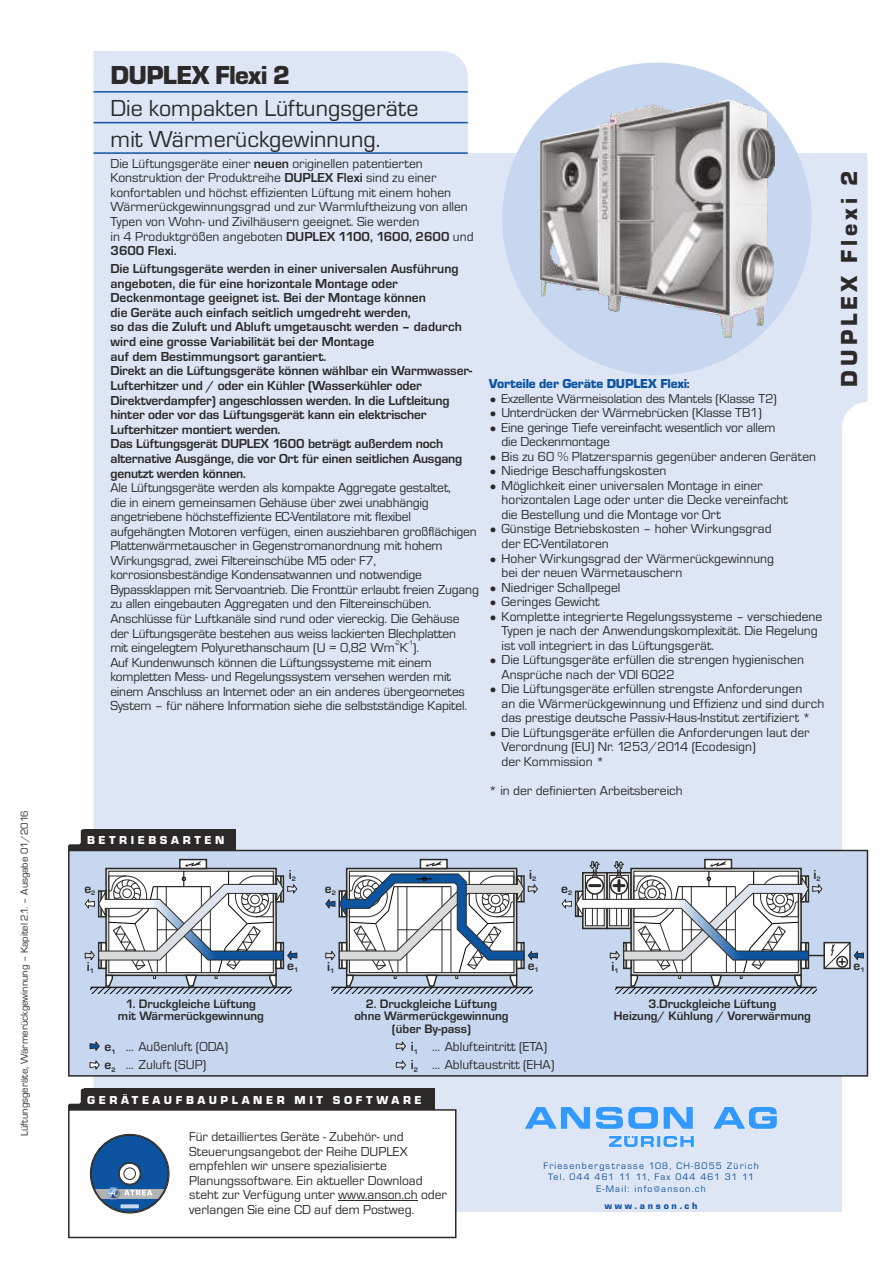
<style>
.page{position:relative;width:893px;height:1263px;background:#fff}
.page>*{position:absolute;margin:0;border:0;box-sizing:border-box;transform-origin:0 0}
.t1{font:27px "Eurostile TEE Blac";letter-spacing:-.025em;color:#2b2a29}
.t2{font:24px/31.5px "Eurostile TEE";color:#2b2a29}
.t3{font:24px "Eurostile TEE Blac";letter-spacing:.17em;color:#2b2a29}
.t4{font:13.5px/14.5px "Eurostile TEE";color:#2b2a29}
.t5{font:700 13.5px/14.7px "Eurostile TEE";letter-spacing:-.01em;color:#2b2a29}
.t6{font:13.5px "Eurostile TEE Blac";letter-spacing:-.015em;color:#0c54a0}
.t7{font:13.35px "Eurostile TEE";letter-spacing:-.015em;color:#2b2a29}
.t8{font:700 12.75px/12.5px "Eurostile TEE";color:#2b2a29;text-align:center}
.t9{font:12px "Eurostile TEE Blac";letter-spacing:.3em;color:#fefefe}
.t10{font:10.5px "Eurostile TEE";color:#2b2a29}
.t11{font:9.75px/11.6px "Eurostile TEE";letter-spacing:.125em;color:#0c54a0;text-align:center}
.t12{font:9.75px "Eurostile TEE Blac";letter-spacing:.285em;color:#0c54a0}
.t13{font:6.75px "Eurostile TEE";color:#2b2a29}
.t14{font:700 6.75px "Eurostile TEE";color:#2b2a29}
.s1{font-weight:700}
.s2{font-size:12.75px}
.s3{font-size:13.5px}
</style>
<div class="page">
<div style="left:94px;top:51px;width:773px;height:1161px;background:#dee6f5"></div>
<div style="left:94px;top:51px;width:374px;height:51px;background:#dee6f5;border-radius:26px"></div>
<hr style="left:94px;top:91px;width:374px;height:2px;background:#0c54a0">
<hr style="left:94px;top:122px;width:374px;height:1px;background:#0c54a0">
<hr style="left:94px;top:152px;width:374px;height:2px;background:#0c54a0">
<svg style="left:68px;top:829px;width:16px;height:20px"></svg>
<div style="left:84px;top:829px;width:152px;height:21px;background:#2b2a29"></div>
<div style="left:68px;top:849px;width:801px;height:228px;background:#c8d7f0"></div>
<svg style="left:89px;top:1040px;width:11px;height:12px"></svg>
<svg style="left:89px;top:1059px;width:11px;height:12px"></svg>
<svg style="left:395px;top:1059px;width:11px;height:12px"></svg>
<svg style="left:395px;top:1040px;width:11px;height:12px"></svg>
<div style="left:502px;top:63px;width:310px;height:312px;background:#c8d7f0;border-radius:50%"></div>
<svg style="left:84px;top:858px;width:214px;height:136px"></svg>
<svg style="left:325px;top:858px;width:213px;height:136px"></svg>
<svg style="left:561px;top:858px;width:303px;height:136px"></svg>
<img style="left:540px;top:101px;width:234px;height:236px">
<svg style="left:68px;top:1108px;width:389px;height:131px"></svg>
<svg style="left:68px;top:1089px;width:16px;height:21px"></svg>
<div style="left:84px;top:1089px;width:350px;height:21px;background:#2b2a29"></div>
<hr style="left:338px;top:1200px;width:30px;height:1px;background:#2b2a29">
<hr style="left:368px;top:1200px;width:50px;height:1px;background:#2b2a29">
<svg style="left:91px;top:1135px;width:77px;height:77px"></svg>
<svg style="left:121px;top:1204px;width:18px;height:4px"></svg>
<div style="left:119px;top:1163px;width:21px;height:21px;border:1px solid #2b2a29;border-radius:50%"></div>
<div style="left:124px;top:1168px;width:12px;height:11px;border:1px solid #2b2a29;border-radius:50%"></div>
<img style="left:524px;top:1106px;width:254px;height:42px">
<p class="t10" style="left:21px;top:1136px;width:327px;rotate:-90deg">Lüftungsgeräte, Wärmerückgewinnung – Kapitel 2.1. – Ausgabe 01/2016</p>
<h1 class="t1" style="left:111px;top:66px;width:181px">DUPLEX Flexi 2</h1>
<h2 class="t2" style="left:111px;top:94px;width:309px">Die kompakten Lüftungsgeräte mit Wärmerückgewinnung.</h2>
<p class="t4" style="left:111px;top:157px;width:365px">Die Lüftungsgeräte einer <span class="s1">neuen</span> originellen patentierten Konstruktion der Produktreihe <span class="s1">DUPLEX Flexi</span> sind zu einer konfortablen und höchst effizienten Lüftung mit einem hohen Wärmerückgewinnungsgrad und zur Warmluftheizung von allen Typen von Wohn- und Zivilhäusern geeignet. Sie werden<br>in 4 Produktgrößen angeboten <span class="s1">DUPLEX 1100, 1600, 2600</span> und <span class="s1">3600 Flexi.</span></p>
<p class="t5" style="left:110px;top:262px;width:363px">Die Lüftungsgeräte werden in einer universalen Ausführung angeboten, die für eine horizontale Montage oder Deckenmontage geeignet ist. Bei der Montage können<br>die Geräte auch einfach seitlich umgedreht werden,<br>so das die Zuluft und Abluft umgetauscht werden – dadurch wird eine grosse Variabilität bei der Montage<br>auf dem Bestimmungsort garantiert.<br>Direkt an die Lüftungsgeräte können wählbar ein Warmwasser-Lufterhitzer und / oder ein Kühler (Wasserkühler oder Direktverdampfer) angeschlossen werden. In die Luftleitung hinter oder vor das Lüftungsgerät kann ein elektrischer Lufterhitzer montiert werden.<br>Das Lüftungsgerät DUPLEX 1600 beträgt außerdem noch alternative Ausgänge, die vor Ort für einen seitlichen Ausgang genutzt werden können.</p>
<p class="t4" style="left:110px;top:482px;width:370px">Ale Lüftungsgeräte werden als kompakte Aggregate gestaltet,<br>die in einem gemeinsamen Gehäuse über zwei unabhängig angetriebene höchsteffiziente EC-Ventilatore mit flexibel aufgehängten Motoren verfügen, einen ausziehbaren großflächigen Plattenwärmetauscher in Gegenstromanordnung mit hohem Wirkungsgrad, zwei Filtereinschübe M5 oder F7, korrosionsbeständige Kondensatwannen und notwendige Bypassklappen mit Servoantrieb. Die Fronttür erlaubt freien Zugang zu allen eingebauten Aggregaten und den Filtereinschüben.<br>Anschlüsse für Luftkanäle sind rund oder viereckig. Die Gehäuse der Lüftungsgeräte bestehen aus weiss lackierten Blechplatten</p>
<p class="t13" style="left:395px;top:641px;width:20px">-2 -1</p>
<p class="t4" style="left:110px;top:642px;width:358px">mit eingelegtem Polyurethanschaum (U = 0,82 Wm K ).<br>Auf Kundenwunsch können die Lüftungssysteme mit einem kompletten Mess- und Regelungssystem versehen werden mit einem Anschluss an Internet oder an ein anderes übergeornetes System – für nähere Information siehe die selbstständige Kapitel.</p>
<p class="t6" style="left:489px;top:379px;width:202px">Vorteile der Geräte DUPLEX Flexi<span class="s2">:</span></p>
<p class="t7" style="left:489px;top:394px;width:290px"><span class="s3">•</span> Exzellente Wärmeisolation des Mantels (Klasse T2)</p>
<p class="t4" style="left:489px;top:407px;width:275px">• Unterdrücken der Wärmebrücken (Klasse TB1)</p>
<p class="t4" style="left:502px;top:421px;width:275px;text-indent:-13px">• Eine geringe Tiefe vereinfacht wesentlich vor allem die Deckenmontage</p>
<p class="t4" style="left:489px;top:450px;width:329px">• Bis zu 60 % Platzersparnis gegenüber anderen Geräten</p>
<p class="t4" style="left:489px;top:465px;width:179px">• Niedrige Beschaffungskosten</p>
<p class="t4" style="left:502px;top:479px;width:288px;text-indent:-13px">• Möglichkeit einer universalen Montage in einer horizontalen Lage oder unter die Decke vereinfacht die Bestellung und die Montage vor Ort</p>
<p class="t4" style="left:502px;top:523px;width:272px;text-indent:-13px">• Günstige Betriebskosten – hoher Wirkungsgrad der EC-Ventilatoren</p>
<p class="t4" style="left:502px;top:552px;width:274px;text-indent:-13px">• Hoher Wirkungsgrad der Wärmerückgewinnung bei der neuen Wärmetauschern</p>
<p class="t4" style="left:489px;top:581px;width:133px">• Niedriger Schallpegel</p>
<p class="t4" style="left:489px;top:596px;width:112px">• Geringes Gewicht</p>
<p class="t4" style="left:502px;top:610px;width:322px;text-indent:-13px">• Komplette integrierte Regelungssysteme – verschiedene<br>Typen je nach der Anwendungskomplexität. Die Regelung ist voll integriert in das Lüftungsgerät.</p>
<p class="t4" style="left:501px;top:654px;width:304px;text-indent:-13px">• Die Lüftungsgeräte erfüllen die strengen hygienischen<br>Ansprüche nach der VDI 6022</p>
<p class="t4" style="left:501px;top:683px;width:324px;text-indent:-13px">• Die Lüftungsgeräte erfüllen strengste Anforderungen<br>an die Wärmerückgewinnung und Effizienz und sind durch das prestige deutsche Passiv-Haus-Institut zertifiziert *</p>
<p class="t4" style="left:501px;top:726px;width:310px;text-indent:-13px">• Die Lüftungsgeräte erfüllen die Anforderungen laut der<br>Verordnung (EU) Nr. 1253/2014 (Ecodesign)<br>der Kommission *</p>
<p class="t4" style="left:489px;top:784px;width:195px">* in der definierten Arbeitsbereich</p>
<p class="t9" style="left:87px;top:836px;width:139px">BETRIEBSARTEN</p>
<p class="t5" style="left:84px;top:882px;width:13px">e<sub>2</sub></p>
<p class="t5" style="left:289px;top:868px;width:9px">i<sub>2</sub></p>
<p class="t5" style="left:325px;top:882px;width:13px">e<sub>2</sub></p>
<p class="t5" style="left:529px;top:868px;width:9px">i<sub>2</sub></p>
<p class="t5" style="left:561px;top:882px;width:13px">e<sub>2</sub></p>
<p class="t5" style="left:814px;top:868px;width:9px">i<sub>2</sub></p>
<h2 class="t3" style="left:841px;top:387px;width:218px;rotate:-90deg">DUPLEX Flexi 2</h2>
<p class="t5" style="left:87px;top:960px;width:9px">i<sub>1</sub></p>
<p class="t5" style="left:287px;top:959px;width:13px">e<sub>1</sub></p>
<p class="t5" style="left:327px;top:960px;width:9px">i<sub>1</sub></p>
<p class="t5" style="left:528px;top:959px;width:13px">e<sub>1</sub></p>
<p class="t5" style="left:612px;top:960px;width:9px">i<sub>1</sub></p>
<p class="t8" style="left:118px;top:998px;width:147px">1. Druckgleiche Lüftung mit Wärmerückgewinnung</p>
<p class="t8" style="left:354px;top:998px;width:156px">2. Druckgleiche Lüftung ohne Wärmerückgewinnung (über By-pass)</p>
<p class="t8" style="left:614px;top:998px;width:199px">3.Druckgleiche Lüftung<br>Heizung/ Kühlung / Vorerwärmung</p>
<p class="t4" style="left:105px;top:1040px;width:125px"><span class="s1">e</span> ... Außenluft (ODA)</p>
<p class="t14" style="left:111px;top:1049px;width:6px">1</p>
<p class="t4" style="left:105px;top:1059px;width:103px"><span class="s1">e</span> ... Zuluft (SUP)</p>
<p class="t14" style="left:111px;top:1067px;width:6px">2</p>
<p class="t5" style="left:411px;top:1040px;width:5px">i</p>
<p class="t4" style="left:432px;top:1040px;width:117px">... Ablufteintritt (ETA)</p>
<p class="t14" style="left:414px;top:1049px;width:6px">1</p>
<p class="t5" style="left:411px;top:1059px;width:5px">i</p>
<p class="t4" style="left:432px;top:1059px;width:124px">... Abluftaustritt (EHA)</p>
<p class="t14" style="left:414px;top:1067px;width:6px">2</p>
<p class="t9" style="left:87px;top:1096px;width:336px">GERÄTEAUFBAUPLANER MIT SOFTWARE</p>
<p class="t4" style="left:189px;top:1131px;width:259px">Für detailliertes Geräte - Zubehör- und Steuerungsangebot der Reihe DUPLEX empfehlen wir unsere spezialisierte Planungssoftware. Ein aktueller Download steht zur Verfügung unter www.anson.ch oder verlangen Sie eine CD auf dem Postweg.</p>
<p class="t11" style="left:543px;top:1161px;width:217px">Friesenbergstrasse 108, CH-8055 Zürich<br>Tel. 044 461 11 11, Fax 044 461 31 11<br>E-Mail: info@anson.ch</p>
<p class="t12" style="left:605px;top:1202px;width:94px">www.anson.ch</p>
<p class="t5" style="left:854px;top:959px;width:13px">e<sub>1</sub></p>
</div>
